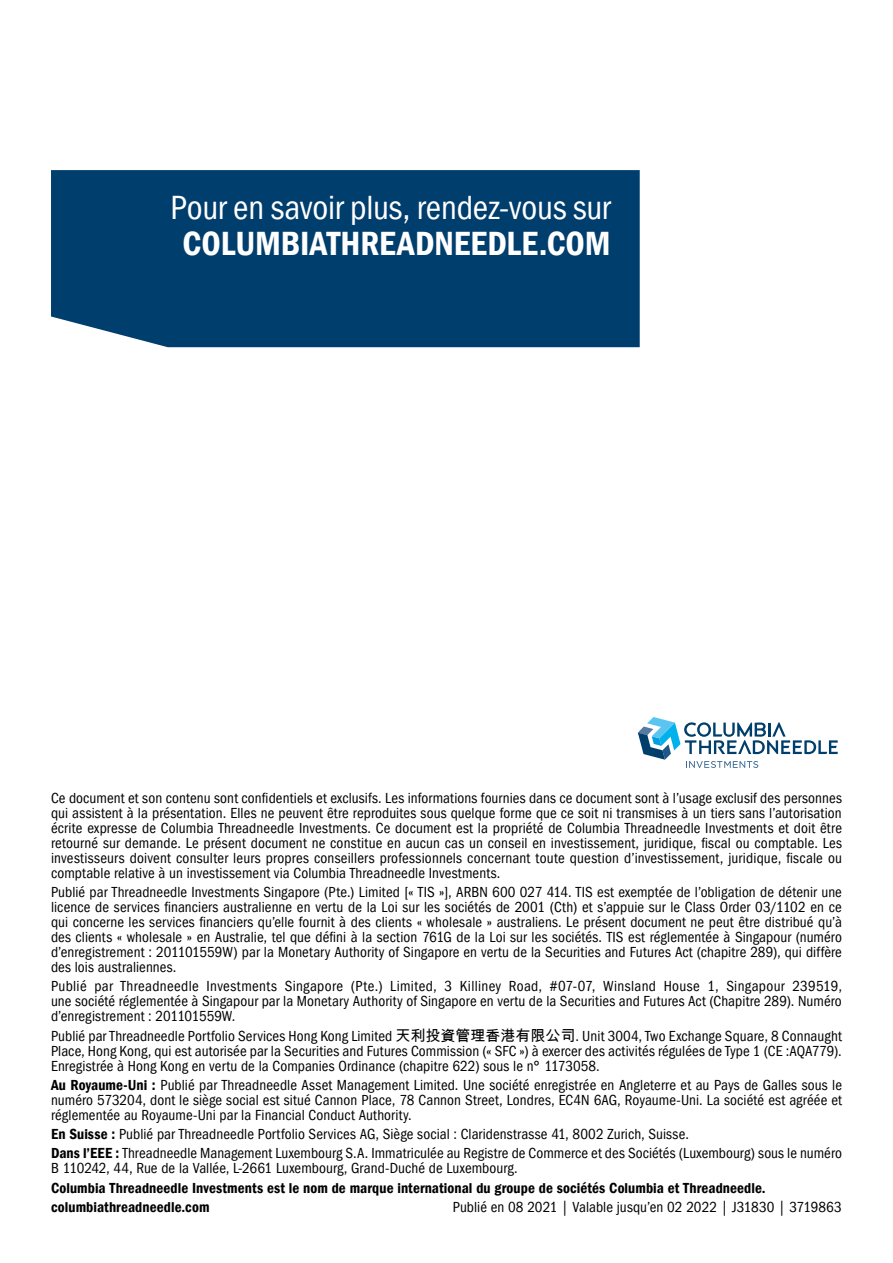
<style>
.page{position:relative;width:893px;height:1263px;background:#fff}
.page>*{position:absolute;margin:0;border:0;box-sizing:border-box;transform-origin:0 0}
.t1{font:condensed 34.5px "ITC Frank Gofor Ameriprise";letter-spacing:-.005em;color:#fff}
.t2{font:34.5px "ITC Frank Gofor Ameriprise Dm Cn";color:#fff}
.t3{font:condensed 15px/15px "ITC Frank Gofor Ameriprise";letter-spacing:.005em;color:#000;text-align:justify}
.t4{font:15px/19.2px "ITC Frank Gofor Ameriprise Dm Cn";letter-spacing:.005em;color:#000}
.s1{font-family:"Arial Unicode MS";font-stretch:normal}
.s2{font-family:"ITC Frank Gofor Ameriprise Dm Cn";font-stretch:normal}
</style>
<div class="page">
<div style="left:51px;top:170px;width:589px;height:177px;background:#003e6e"></div>
<svg style="left:638px;top:717px;width:200px;height:51px"></svg>
<h1 class="t1" style="left:171px;top:188px;width:442px">Pour en savoir plus, rendez-vous sur</h1>
<h1 class="t2" style="left:183px;top:224px;width:430px">COLUMBIATHREADNEEDLE.COM</h1>
<p class="t3" style="left:51px;top:790px;width:792px">Ce document et son contenu sont confidentiels et exclusifs. Les informations fournies dans ce document sont à l’usage exclusif des personnes qui assistent à la présentation. Elles ne peuvent être reproduites sous quelque forme que ce soit ni transmises à un tiers sans l’autorisation écrite expresse de Columbia Threadneedle Investments. Ce document est la propriété de Columbia Threadneedle Investments et doit être retourné sur demande. Le présent document ne constitue en aucun cas un conseil en investissement, juridique, fiscal ou comptable. Les investisseurs doivent consulter leurs propres conseillers professionnels concernant toute question d’investissement, juridique, fiscale ou comptable relative à un investissement via Columbia Threadneedle Investments.</p>
<p class="t3" style="left:51px;top:885px;width:792px">Publié par Threadneedle Investments Singapore (Pte.) Limited [« TIS »], ARBN 600 027 414. TIS est exemptée de l’obligation de détenir une licence de services financiers australienne en vertu de la Loi sur les sociétés de 2001 (Cth) et s’appuie sur le Class Order 03/1102 en ce qui concerne les services financiers qu’elle fournit à des clients « wholesale » australiens. Le présent document ne peut être distribué qu’à des clients « wholesale » en Australie, tel que défini à la section 761G de la Loi sur les sociétés. TIS est réglementée à Singapour (numéro d’enregistrement : 201101559W) par la Monetary Authority of Singapore en vertu de la Securities and Futures Act (chapitre 289), qui diffère des lois australiennes.</p>
<p class="t3" style="left:51px;top:979px;width:792px">Publié par Threadneedle Investments Singapore (Pte.) Limited, 3 Killiney Road, #07-07, Winsland House 1, Singapour 239519, une société réglementée à Singapour par la Monetary Authority of Singapore en vertu de la Securities and Futures Act (Chapitre 289). Numéro d’enregistrement : 201101559W.</p>
<p class="t3" style="left:51px;top:1028px;width:792px">Publié par Threadneedle Portfolio Services Hong Kong Limited <span class="s1">天利投資管理香港有限公司</span>. Unit 3004, Two Exchange Square, 8 Connaught Place, Hong Kong, qui est autorisée par la Securities and Futures Commission (« SFC ») à exercer des activités régulées de Type 1 (CE :AQA779).<br>Enregistrée à Hong Kong en vertu de la Companies Ordinance (chapitre 622) sous le n° 1173058.</p>
<p class="t3" style="left:51px;top:1077px;width:792px"><span class="s2">Au Royaume-Uni :</span> Publié par Threadneedle Asset Management Limited. Une société enregistrée en Angleterre et au Pays de Galles sous le numéro 573204, dont le siège social est situé Cannon Place, 78 Cannon Street, Londres, EC4N 6AG, Royaume-Uni. La société est agréée et réglementée au Royaume-Uni par la Financial Conduct Authority.</p>
<p class="t3" style="left:51px;top:1125px;width:792px;line-height:19.2px"><span class="s2">En Suisse :</span> Publié par Threadneedle Portfolio Services AG, Siège social : Claridenstrasse 41, 8002 Zurich, Suisse.<br><span class="s2">Dans l’EEE :</span> Threadneedle Management Luxembourg S.A. Immatriculée au Registre de Commerce et des Sociétés (Luxembourg) sous le numéro</p>
<p class="t3" style="left:51px;top:1161px;width:468px">B 110242, 44, Rue de la Vallée, L-2661 Luxembourg, Grand-Duché de Luxembourg.</p>
<p class="t4" style="left:51px;top:1178px;width:716px">Columbia Threadneedle Investments est le nom de marque international du groupe de sociétés Columbia et Threadneedle. columbiathreadneedle.com</p>
<p class="t3" style="left:453px;top:1199px;width:391px">Publié en 08 2021 | Valable jusqu’en 02 2022 | J31830 | 3719863</p>
</div>
